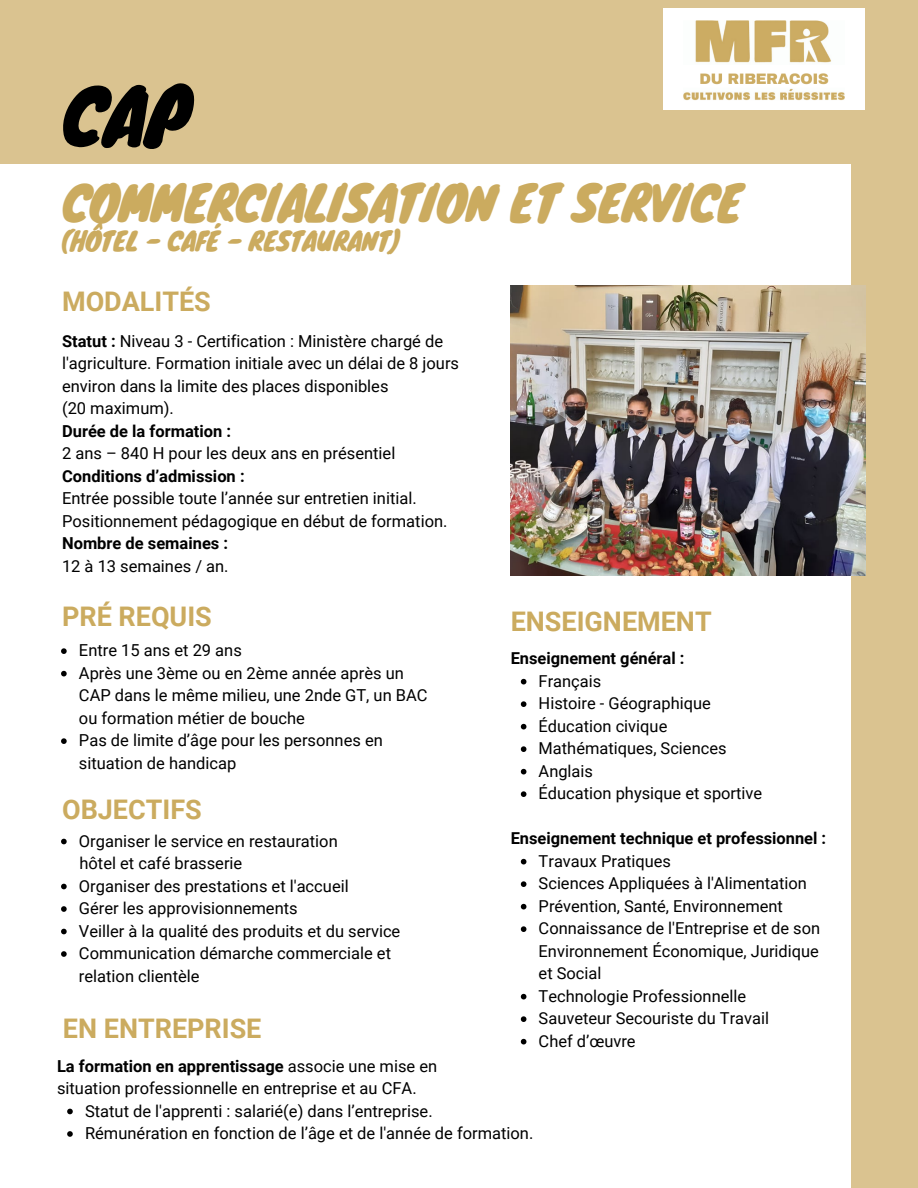
<style>
.page{position:relative;width:918px;height:1188px;background:#dac390}
.page>*{position:absolute;margin:0;border:0;box-sizing:border-box;transform-origin:0 0}
.t1{font:75px "Knewave";color:#000}
.t2{font:48px "Knewave";letter-spacing:-.015em;color:#cbab5f}
.t3{font:700 27px "Roboto";color:#cbab5f}
.t4{font:25.5px "Knewave";letter-spacing:-.015em;color:#cbab5f}
.t5{font:16.5px/22.5px "Roboto";color:#000}
.t6{font:700 16.5px "Roboto";color:#000}
.s1{font-weight:700}
</style>
<div class="page">
<div style="left:0;top:165px;width:851px;height:1023px;background:#fff"></div>
<img style="left:511px;top:286px;width:354px;height:290px">
<img style="left:663px;top:8px;width:201px;height:102px">
<svg style="left:521px;top:679px;width:5px;height:5px"></svg>
<svg style="left:521px;top:701px;width:5px;height:6px"></svg>
<svg style="left:521px;top:724px;width:5px;height:5px"></svg>
<svg style="left:521px;top:746px;width:5px;height:6px"></svg>
<svg style="left:521px;top:769px;width:5px;height:5px"></svg>
<svg style="left:521px;top:791px;width:5px;height:6px"></svg>
<svg style="left:521px;top:859px;width:5px;height:5px"></svg>
<svg style="left:521px;top:881px;width:5px;height:6px"></svg>
<svg style="left:521px;top:904px;width:5px;height:5px"></svg>
<svg style="left:521px;top:926px;width:5px;height:6px"></svg>
<svg style="left:521px;top:994px;width:5px;height:5px"></svg>
<svg style="left:521px;top:1016px;width:5px;height:6px"></svg>
<svg style="left:521px;top:1039px;width:5px;height:5px"></svg>
<svg style="left:61px;top:648px;width:6px;height:6px"></svg>
<svg style="left:61px;top:671px;width:6px;height:5px"></svg>
<svg style="left:61px;top:738px;width:6px;height:6px"></svg>
<svg style="left:61px;top:839px;width:6px;height:5px"></svg>
<svg style="left:61px;top:884px;width:6px;height:5px"></svg>
<svg style="left:61px;top:906px;width:6px;height:6px"></svg>
<svg style="left:61px;top:929px;width:6px;height:5px"></svg>
<svg style="left:61px;top:951px;width:6px;height:6px"></svg>
<svg style="left:67px;top:1109px;width:6px;height:5px"></svg>
<svg style="left:67px;top:1131px;width:6px;height:6px"></svg>
<h1 class="t1" style="left:62px;top:55px;width:130px">CAP</h1>
<h2 class="t2" style="left:62px;top:163px;width:682px">COMMERCIALISATION ET SERVICE</h2>
<h3 class="t4" style="left:62px;top:220px;width:340px">(HÔTEL - CAFÉ - RESTAURANT)</h3>
<h3 class="t3" style="left:62px;top:286px;width:150px">MODALITÉS</h3>
<p class="t5" style="left:62px;top:330px;width:399px"><span class="s1">Statut :</span> Niveau 3 - Certification : Ministère chargé de l'agriculture. Formation initiale avec un délai de 8 jours environ dans la limite des places disponibles<br>(20 maximum).</p>
<p class="t6" style="left:62px;top:421px;width:171px">Durée de la formation :</p>
<p class="t5" style="left:62px;top:442px;width:335px">2 ans – 840 H pour les deux ans en présentiel</p>
<p class="t6" style="left:62px;top:466px;width:184px">Conditions d’admission :</p>
<p class="t5" style="left:62px;top:487px;width:387px">Entrée possible toute l’année sur entretien initial.<br>Positionnement pédagogique en début de formation.</p>
<p class="t6" style="left:62px;top:534px;width:168px">Nombre de semaines :</p>
<p class="t5" style="left:62px;top:555px;width:168px">12 à 13 semaines / an.</p>
<h3 class="t3" style="left:62px;top:601px;width:151px">PRÉ REQUIS</h3>
<p class="t5" style="left:79px;top:639px;width:350px">Entre 15 ans et 29 ans<br>Après une 3ème ou en 2ème année après un<br>CAP dans le même milieu, une 2nde GT, un BAC ou formation métier de bouche<br>Pas de limite d’âge pour les personnes en situation de handicap</p>
<h3 class="t3" style="left:62px;top:794px;width:141px">OBJECTIFS</h3>
<p class="t5" style="left:79px;top:830px;width:260px">Organiser le service en restauration</p>
<p class="t5" style="left:79px;top:875px;width:323px">Organiser des prestations et l'accueil<br>Gérer les approvisionnements<br>Veiller à la qualité des produits et du service Communication démarche commerciale et relation clientèle</p>
<p class="t5" style="left:79px;top:852px;width:164px">hôtel et café brasserie</p>
<h3 class="t3" style="left:63px;top:1013px;width:200px">EN ENTREPRISE</h3>
<p class="t5" style="left:57px;top:1055px;width:382px"><span class="s1">La formation en apprentissage</span> associe une mise en situation professionnelle en entreprise et au CFA.</p>
<h3 class="t3" style="left:511px;top:606px;width:203px">ENSEIGNEMENT</h3>
<p class="t6" style="left:511px;top:649px;width:175px">Enseignement général :</p>
<p class="t5" style="left:539px;top:670px;width:225px">Français<br>Histoire - Géographique<br>Éducation civique<br>Mathématiques, Sciences<br>Anglais<br>Éducation physique et sportive</p>
<p class="t6" style="left:511px;top:829px;width:317px">Enseignement technique et professionnel :</p>
<p class="t5" style="left:539px;top:850px;width:283px">Travaux Pratiques<br>Sciences Appliquées à l'Alimentation<br>Prévention, Santé, Environnement<br>Connaissance de l'Entreprise et de son<br>Environnement Économique, Juridique et Social<br>Technologie Professionnelle<br>Sauveteur Secouriste du Travail<br>Chef d’œuvre</p>
<p class="t5" style="left:85px;top:1100px;width:450px">Statut de l'apprenti : salarié(e) dans l’entreprise.<br>Rémunération en fonction de l’âge et de l'année de formation.</p>
</div>
